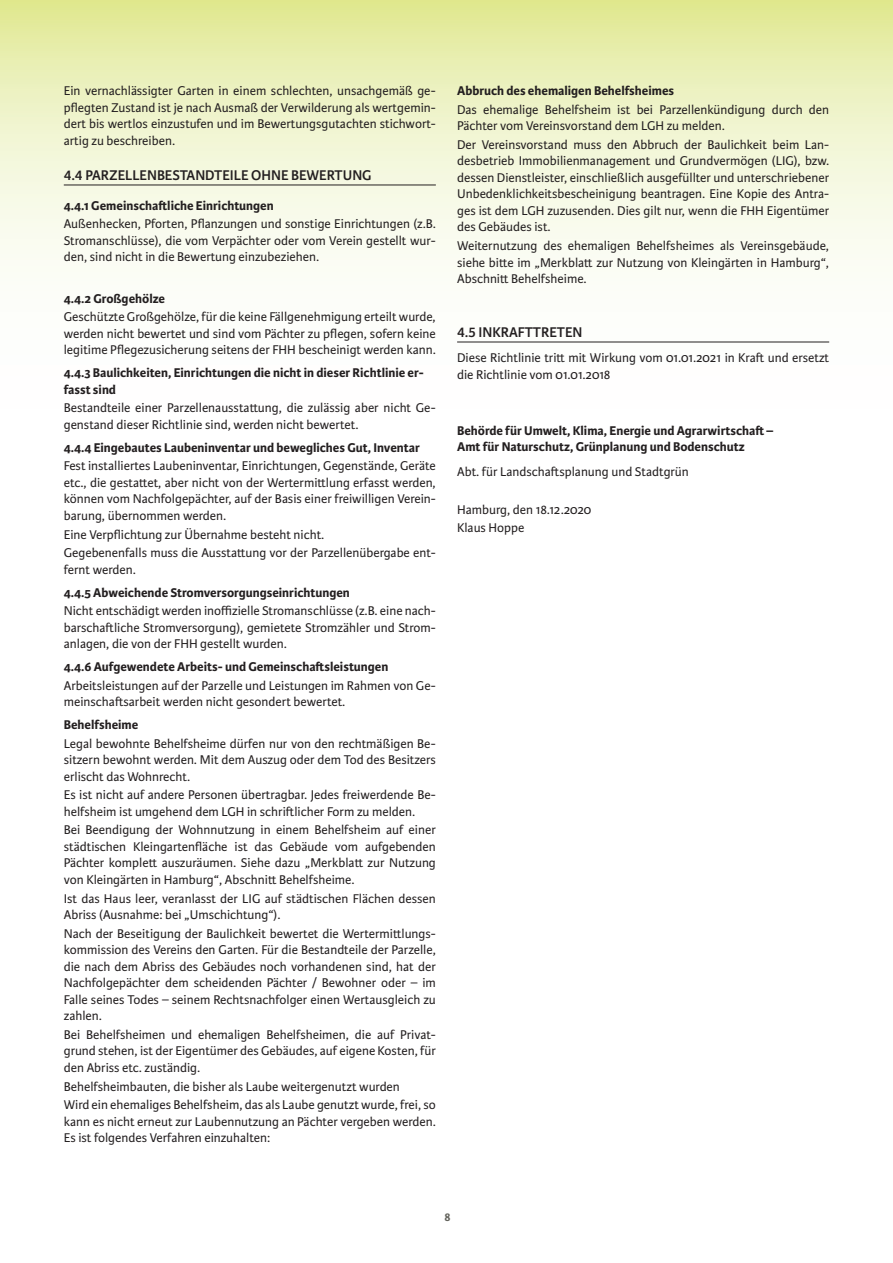
<style>
.page{position:relative;width:893px;height:1263px;background:#fff}
.page>*{position:absolute;margin:0;border:0;box-sizing:border-box;transform-origin:0 0}
.t1{font:600 15px "Karmina Sans";color:#231f20}
.t2{font:13.5px/16.5px "Karmina Sans";color:#231f20;text-align:justify}
.t3{font:700 13.5px/16.5px "Karmina Sans";color:#231f20}
.t4{font:700 12px "Karmina Sans";color:#63635c}
</style>
<div class="page">
<svg style="left:0;top:0;width:893px;height:343px"></svg>
<hr style="left:64px;top:185px;width:372px;height:1px;background:#231f20">
<hr style="left:457px;top:342px;width:372px;height:1px;background:#231f20">
<p class="t2" style="left:64px;top:83px;width:374px">Ein vernachlässigter Garten in einem schlechten, unsachgemäß ge&shy;pflegten Zustand ist je nach Ausmaß der Verwilderung als wertgemin&shy;dert bis wertlos einzustufen und im Bewertungsgutachten stichwort&shy;artig zu beschreiben.</p>
<p class="t1" style="left:64px;top:167px;width:309px">4.4 PARZELLENBESTANDTEILE OHNE BEWERTUNG</p>
<p class="t3" style="left:64px;top:197px;width:211px">4.4.1 Gemeinschaftliche Einrichtungen</p>
<p class="t2" style="left:64px;top:216px;width:374px">Außenhecken, Pforten, Pflanzungen und sonstige Einrichtungen (z.B.<br>Stromanschlüsse), die vom Verpächter oder vom Verein gestellt wur&shy;den, sind nicht in die Bewertung einzubeziehen.</p>
<p class="t3" style="left:64px;top:290px;width:103px">4.4.2 Großgehölze</p>
<p class="t2" style="left:64px;top:309px;width:374px">Geschützte Großgehölze, für die keine Fällgenehmigung erteilt wurde, werden nicht bewertet und sind vom Pächter zu pflegen, sofern keine legitime Pflegezusicherung seitens der FHH bescheinigt werden kann.</p>
<p class="t3" style="left:64px;top:365px;width:362px">4.4.3 Baulichkeiten, Einrichtungen die nicht in dieser Richtlinie er&shy;fasst sind</p>
<p class="t2" style="left:64px;top:400px;width:374px">Bestandteile einer Parzellenausstattung, die zulässig aber nicht Ge&shy;genstand dieser Richtlinie sind, werden nicht bewertet.</p>
<p class="t3" style="left:64px;top:439px;width:358px">4.4.4 Eingebautes Laubeninventar und bewegliches Gut, Inventar</p>
<p class="t2" style="left:64px;top:458px;width:374px">Fest installiertes Laubeninventar, Einrichtungen, Gegenstände, Geräte etc., die gestattet, aber nicht von der Wertermittlung erfasst werden, können vom Nachfolgepächter, auf der Basis einer freiwilligen Verein&shy;barung, übernommen werden.</p>
<p class="t2" style="left:64px;top:525px;width:374px;line-height:18.6px">Eine Verpflichtung zur Übernahme besteht nicht.<br>Gegebenenfalls muss die Ausstattung vor der Parzellenübergabe ent-</p>
<p class="t2" style="left:64px;top:561px;width:74px">fernt werden.</p>
<p class="t3" style="left:64px;top:584px;width:288px">4.4.5 Abweichende Stromversorgungseinrichtungen</p>
<p class="t2" style="left:64px;top:603px;width:374px">Nicht entschädigt werden inoffizielle Stromanschlüsse (z.B. eine nach&shy;barschaftliche Stromversorgung), gemietete Stromzähler und Strom&shy;anlagen, die von der FHH gestellt wurden.</p>
<p class="t3" style="left:64px;top:659px;width:326px">4.4.6 Aufgewendete Arbeits- und Gemeinschaftsleistungen</p>
<p class="t2" style="left:64px;top:677px;width:374px">Arbeitsleistungen auf der Parzelle und Leistungen im Rahmen von Ge&shy;meinschaftsarbeit werden nicht gesondert bewertet.</p>
<p class="t3" style="left:64px;top:717px;width:76px">Behelfsheime</p>
<p class="t2" style="left:64px;top:735px;width:374px">Legal bewohnte Behelfsheime dürfen nur von den rechtmäßigen Be&shy;sitzern bewohnt werden. Mit dem Auszug oder dem Tod des Besitzers erlischt das Wohnrecht.</p>
<p class="t2" style="left:64px;top:787px;width:374px">Es ist nicht auf andere Personen übertragbar. Jedes freiwerdende Be&shy;helfsheim ist umgehend dem LGH in schriftlicher Form zu melden.</p>
<p class="t2" style="left:64px;top:822px;width:374px">Bei Beendigung der Wohnnutzung in einem Behelfsheim auf einer städtischen Kleingartenfläche ist das Gebäude vom aufgebenden Pächter komplett auszuräumen. Siehe dazu „Merkblatt zur Nutzung von Kleingärten in Hamburg“, Abschnitt Behelfsheime.</p>
<p class="t2" style="left:64px;top:890px;width:374px">Ist das Haus leer, veranlasst der LIG auf städtischen Flächen dessen<br>Abriss (Ausnahme: bei „Umschichtung“).</p>
<p class="t2" style="left:64px;top:925px;width:374px">Nach der Beseitigung der Baulichkeit bewertet die Wertermittlungs&shy;kommission des Vereins den Garten. Für die Bestandteile der Parzelle, die nach dem Abriss des Gebäudes noch vorhandenen sind, hat der Nachfolgepächter dem scheidenden Pächter / Bewohner oder – im Falle seines Todes – seinem Rechtsnachfolger einen Wertausgleich zu zahlen.</p>
<p class="t2" style="left:64px;top:1026px;width:374px">Bei Behelfsheimen und ehemaligen Behelfsheimen, die auf Privat&shy;grund stehen, ist der Eigentümer des Gebäudes, auf eigene Kosten, für den Abriss etc. zuständig.</p>
<p class="t2" style="left:64px;top:1077px;width:374px;line-height:18.6px">Behelfsheimbauten, die bisher als Laube weitergenutzt wurden<br>Wird ein ehemaliges Behelfsheim, das als Laube genutzt wurde, frei, so</p>
<p class="t2" style="left:64px;top:1113px;width:374px">kann es nicht erneut zur Laubennutzung an Pächter vergeben werden.<br>Es ist folgendes Verfahren einzuhalten:</p>
<p class="t3" style="left:457px;top:83px;width:219px">Abbruch des ehemaligen Behelfsheimes</p>
<p class="t2" style="left:457px;top:101px;width:374px">Das ehemalige Behelfsheim ist bei Parzellenkündigung durch den<br>Pächter vom Vereinsvorstand dem LGH zu melden.</p>
<p class="t2" style="left:457px;top:137px;width:374px">Der Vereinsvorstand muss den Abbruch der Baulichkeit beim Lan&shy;desbetrieb Immobilienmanagement und Grundvermögen (LIG), bzw. dessen Dienstleister, einschließlich ausgefüllter und unterschriebener Unbedenklichkeitsbescheinigung beantragen. Eine Kopie des Antra&shy;ges ist dem LGH zuzusenden. Dies gilt nur, wenn die FHH Eigentümer des Gebäudes ist.</p>
<p class="t2" style="left:457px;top:238px;width:374px">Weiternutzung des ehemaligen Behelfsheimes als Vereinsgebäude, siehe bitte im „Merkblatt zur Nutzung von Kleingärten in Hamburg“, Abschnitt Behelfsheime.</p>
<p class="t1" style="left:457px;top:324px;width:127px">4.5 INKRAFTTRETEN</p>
<p class="t2" style="left:457px;top:350px;width:374px">Diese Richtlinie tritt mit Wirkung vom 01.01.2021 in Kraft und ersetzt die Richtlinie vom 01.01.2018</p>
<p class="t3" style="left:457px;top:422px;width:318px">Behörde für Umwelt, Klima, Energie und Agrarwirtschaft –<br>Amt für Naturschutz, Grünplanung und Bodenschutz</p>
<p class="t2" style="left:457px;top:464px;width:233px">Abt. für Landschaftsplanung und Stadtgrün</p>
<p class="t2" style="left:457px;top:500px;width:136px;line-height:18.6px">Hamburg, den 18.12.2020<br>Klaus Hoppe</p>
<p class="t4" style="left:444px;top:1210px;width:8px">8</p>
</div>
